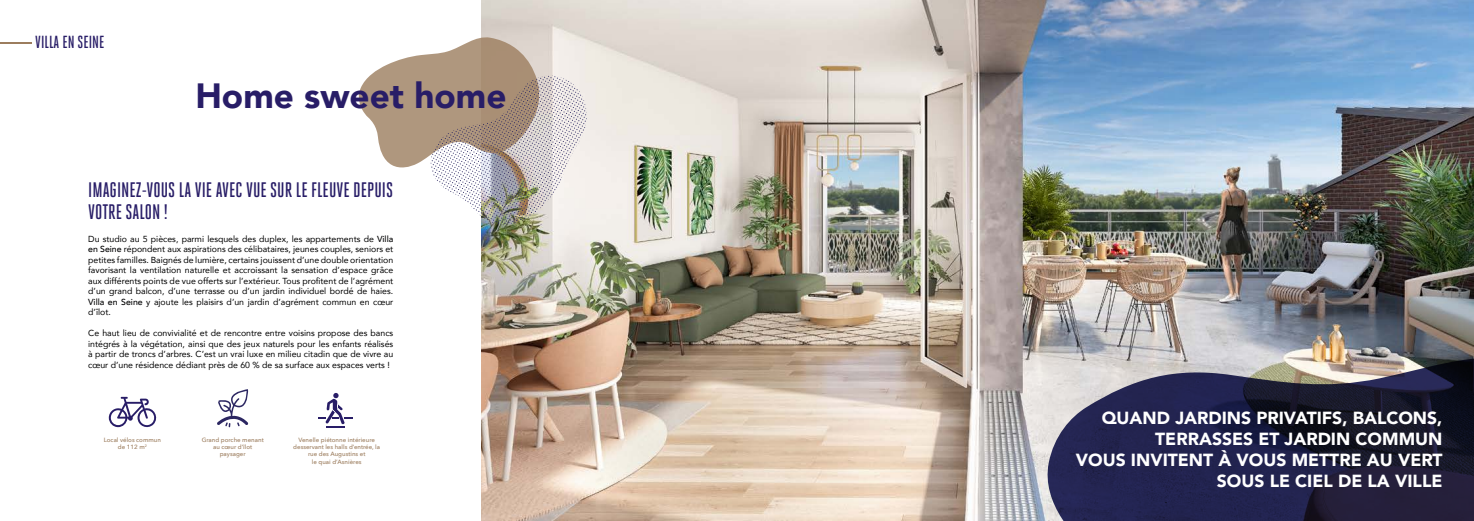
<style>
.page{position:relative;width:1474px;height:521px;background:#fff}
.page>*{position:absolute;margin:0;border:0;box-sizing:border-box;transform-origin:0 0}
.t1{font:900 35px "Avenir";color:#281d67}
.t2{font:500 21px/21.9px "Heroic Condensed";color:#281d67}
.t3{font:900 17.5px/21px "Avenir";color:#fff;text-align:right}
.t4{font:500 17.5px "Heroic Condensed";color:#281d67}
.t5{font:8.75px/10.5px "Avenir";color:#000;text-align:justify}
.t6{font:500 6.12px/7px "Avenir Next";color:#9c7d5e;text-align:center}
.s1{font-weight:500;color:#020203}
</style>
<div class="page">
<img style="left:481px;top:0;width:992px;height:521px">
<svg style="left:1041px;top:340px;width:432px;height:181px;background:#47465e"></svg>
<svg style="left:358px;top:35px;width:231px;height:193px"></svg>
<svg style="left:109px;top:397px;width:48px;height:31px"></svg>
<svg style="left:217px;top:389px;width:32px;height:38px"></svg>
<hr style="left:0;top:42px;width:32px;height:1px;background:#9c7d5e">
<svg style="left:318px;top:393px;width:35px;height:34px"></svg>
<h3 class="t4" style="left:35px;top:33px;width:71px">VILLA EN SEINE</h3>
<h1 class="t1" style="left:195px;top:66px;width:312px">Home sweet home</h1>
<h2 class="t2" style="left:88px;top:179px;width:306px">IMAGINEZ-VOUS LA VIE AVEC VUE SUR LE FLEUVE DEPUIS<br>VOTRE SALON !</h2>
<p class="t5" style="left:88px;top:233px;width:306px">Du studio au 5 pièces, parmi lesquels des duplex, les appartements de <span class="s1">Villa en Seine</span> répondent aux aspirations des célibataires, jeunes couples, seniors et petites familles. Baignés de lumière, certains jouissent d’une double orientation favorisant la ventilation naturelle et accroissant la sensation d’espace grâce aux différents points de vue offerts sur l’extérieur. Tous profitent de l’agrément d’un grand balcon, d’une terrasse ou d’un jardin individuel bordé de haies.<br><span class="s1">Villa en Seine</span> y ajoute les plaisirs d’un jardin d’agrément commun en cœur d’îlot.</p>
<p class="t5" style="left:88px;top:328px;width:306px">Ce haut lieu de convivialité et de rencontre entre voisins propose des bancs intégrés à la végétation, ainsi que des jeux naturels pour les enfants réalisés à partir de troncs d’arbres. C’est un vrai luxe en milieu citadin que de vivre au cœur d’une résidence dédiant près de 60 % de sa surface aux espaces verts !</p>
<p class="t6" style="left:104px;top:436px;width:59px">Local vélos commun de 112 m<sup>2</sup></p>
<p class="t6" style="left:202px;top:436px;width:63px">Grand porche menant au cœur d’îlot paysager</p>
<p class="t6" style="left:293px;top:436px;width:88px">Venelle piétonne intérieure desservant les halls d’entrée, la rue des Augustins et</p>
<p class="t6" style="left:312px;top:458px;width:51px">le quai d’Asnières</p>
<h3 class="t3" style="left:1075px;top:407px;width:368px">QUAND JARDINS PRIVATIFS, BALCONS,<br>TERRASSES ET JARDIN COMMUN<br>VOUS INVITENT À VOUS METTRE AU VERT<br>SOUS LE CIEL DE LA VILLE</h3>
</div>
